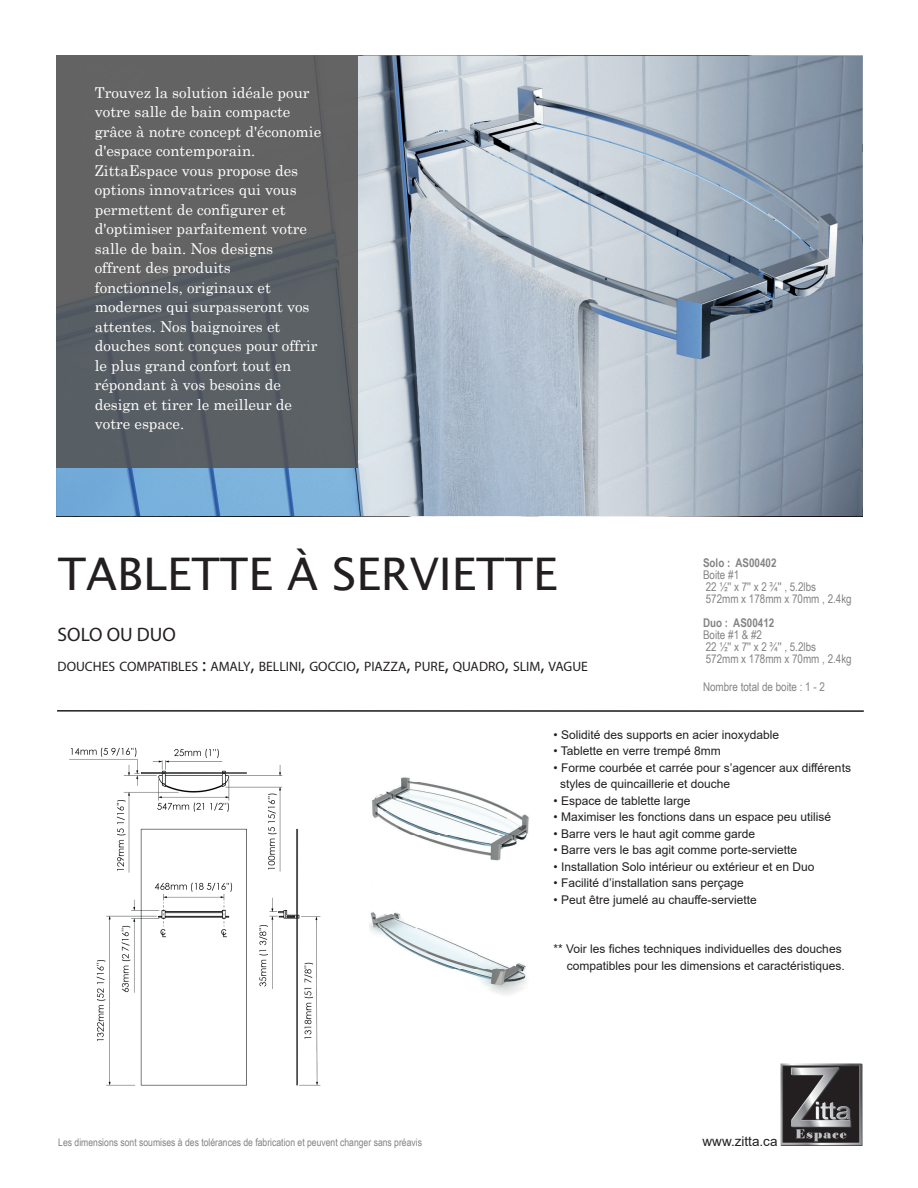
<style>
.page{position:relative;width:918px;height:1188px;background:#fff}
.page>*{position:absolute;margin:0;border:0;box-sizing:border-box;transform-origin:0 0}
.t1{font:45px "Lucida Sans";color:#231f20}
.t2{font:19.5px "Myriad Pro";color:#231f20}
.t3{font:15px/19.5px "Century Schoolbook";color:#fff}
.t4{font:13.65px "Myriad Pro";color:#231f20}
.t5{font:13.5px "Arial";color:#231f20}
.t6{font:12px/16.5px "Arial";color:#231f20}
.t7{font:12px/12px "Arial Narrow";color:#848484}
.t8{font:700 12px "Arial Narrow";color:#848484}
.t9{font:10.5px "Arial Narrow";color:#808285}
.s1{font-size:19.5px}
</style>
<div class="page">
<img style="left:372px;top:777px;width:157px;height:84px">
<img style="left:370px;top:912px;width:157px;height:83px">
<hr style="left:57px;top:710px;width:807px;height:2px;background:#231f20">
<img style="left:780px;top:1063px;width:83px;height:83px">
<img style="left:56px;top:56px;width:807px;height:460px">
<img style="left:56px;top:56px;width:302px;height:412px">
<img style="left:69px;top:747px;width:252px;height:339px">
<p class="t3" style="left:95px;top:81px;width:228px">Trouvez la solution idéale pour votre salle de bain compacte grâce à notre concept d'économie d'espace contemporain.<br>ZittaEspace vous propose des options innovatrices qui vous permettent de configurer et d'optimiser parfaitement votre salle de bain. Nos designs offrent des produits fonctionnels, originaux et modernes qui surpasseront vos attentes. Nos baignoires et douches sont conçues pour offrir le plus grand confort tout en répondant à vos besoins de design et tirer le meilleur de votre espace.</p>
<h1 class="t1" style="left:58px;top:549px;width:501px">TABLETTE À SERVIETTE</h1>
<h2 class="t2" style="left:58px;top:622px;width:120px">SOLO OU DUO</h2>
<p class="t4" style="left:58px;top:658px;width:532px">DOUCHES COMPATIBLES <span class="s1">:</span> AMALY<span class="s1">,</span> BELLINI<span class="s1">,</span> GOCCIO<span class="s1">,</span> PIAZZA<span class="s1">,</span> PURE<span class="s1">,</span> QUADRO<span class="s1">,</span> SLIM<span class="s1">,</span> VAGUE</p>
<p class="t8" style="left:703px;top:553px;width:75px">Solo : AS00402</p>
<p class="t7" style="left:703px;top:568px;width:150px">Boite #1<br>22 ½'' x 7'' x 2 ¾'' , 5.2lbs<br>572mm x 178mm x 70mm , 2.4kg</p>
<p class="t8" style="left:703px;top:613px;width:73px">Duo : AS00412</p>
<p class="t7" style="left:703px;top:628px;width:150px">Boite #1 &amp; #2<br>22 ½'' x 7'' x 2 ¾'' , 5.2lbs<br>572mm x 178mm x 70mm , 2.4kg</p>
<p class="t7" style="left:703px;top:680px;width:123px">Nombre total de boite : 1 - 2</p>
<p class="t9" style="left:58px;top:1135px;width:365px">Les dimensions sont soumises à des tolérances de fabrication et peuvent changer sans préavis</p>
<p class="t6" style="left:554px;top:726px;width:227px">• Solidité des supports en acier inoxydable</p>
<p class="t6" style="left:554px;top:743px;width:169px">• Tablette en verre trempé 8mm</p>
<p class="t6" style="left:560px;top:759px;width:292px;text-indent:-7px">• Forme courbée et carrée pour s’agencer aux différents styles de quincaillerie et douche</p>
<p class="t6" style="left:554px;top:792px;width:138px">• Espace de tablette large</p>
<p class="t6" style="left:554px;top:809px;width:279px">• Maximiser les fonctions dans un espace peu utilisé</p>
<p class="t6" style="left:554px;top:825px;width:203px">• Barre vers le haut agit comme garde</p>
<p class="t6" style="left:554px;top:842px;width:245px">• Barre vers le bas agit comme porte-serviette</p>
<p class="t6" style="left:554px;top:858px;width:262px">• Installation Solo intérieur ou extérieur et en Duo</p>
<p class="t6" style="left:554px;top:875px;width:192px">• Facilité d’installation sans perçage</p>
<p class="t6" style="left:554px;top:891px;width:205px">• Peut être jumelé au chauffe-serviette</p>
<p class="t6" style="left:554px;top:941px;width:293px;text-align:right">** Voir les fiches techniques individuelles des douches compatibles pour les dimensions et caractéristiques.</p>
<p class="t5" style="left:703px;top:1132px;width:77px">www.zitta.ca</p>
</div>
